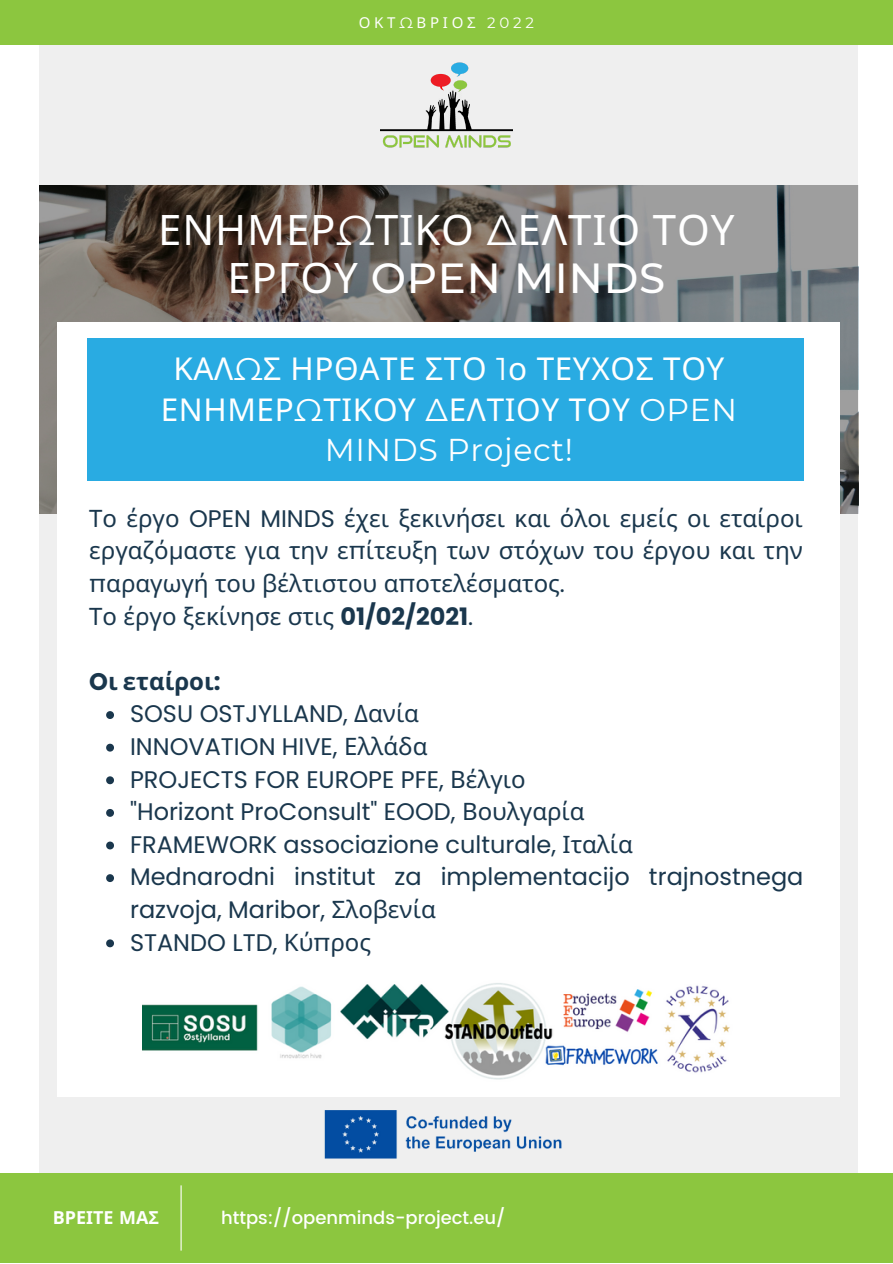
<style>
.page{position:relative;width:893px;height:1264px;background:#fff}
.page>*{position:absolute;margin:0;border:0;box-sizing:border-box;transform-origin:0 0}
.t1{font:42px "Noto Sans";letter-spacing:.02em;color:#fff}
.t2{font:500 42px "Montserrat";letter-spacing:.02em;color:#fff}
.t3{font:31.5px/40.5px "Noto Sans";letter-spacing:.02em;color:#fff;text-align:center}
.t4{font:31.5px "Montserrat";letter-spacing:.02em;color:#fff}
.t5{font:24px/32.5px "Poppins";color:#1a374d}
.t6{font:24px/32.5px "Noto Sans";color:#1a374d}
.t7{font:700 24px "Noto Sans";color:#1a374d}
.t8{font:500 18px "Poppins";color:#fff}
.t9{font:700 18px "Noto Sans";color:#fff}
.t10{font:15px "Noto Sans";letter-spacing:.25em;color:#fff}
.s1{font-family:"Montserrat"}
.s2{font-family:"Noto Sans";font-weight:400}
.s3{font-family:"Poppins"}
.s4{font-family:"Poppins";font-weight:700}
.s5{font-family:"Noto Sans"}
</style>
<div class="page">
<div style="left:0;top:0;width:892px;height:45px;background:#8cc63f"></div>
<div style="left:39px;top:45px;width:819px;height:1162px;background:#efefef"></div>
<div style="left:0;top:1173px;width:892px;height:89px;background:#8cc63f"></div>
<hr style="left:180px;top:1185px;width:2px;height:65px;background:#fff">
<svg style="left:39px;top:185px;width:819px;height:328px;background:#726c68"></svg>
<div style="left:57px;top:322px;width:783px;height:775px;background:#fff"></div>
<img style="left:324px;top:1110px;width:238px;height:49px">
<div style="left:87px;top:338px;width:716px;height:142px;background:#29abe2"></div>
<svg style="left:106px;top:711px;width:8px;height:8px"></svg>
<svg style="left:106px;top:743px;width:8px;height:8px"></svg>
<svg style="left:106px;top:776px;width:8px;height:8px"></svg>
<svg style="left:106px;top:809px;width:8px;height:7px"></svg>
<svg style="left:106px;top:841px;width:8px;height:8px"></svg>
<svg style="left:106px;top:874px;width:8px;height:8px"></svg>
<svg style="left:106px;top:939px;width:8px;height:8px"></svg>
<img style="left:381px;top:62px;width:131px;height:86px">
<img style="left:143px;top:983px;width:587px;height:97px">
<p class="t10" style="left:359px;top:12px;width:177px">ΟΚΤ<span class="s1">Ω</span>ΒΡΙΟΣ <span class="s1">2022</span></p>
<h1 class="t1" style="left:158px;top:200px;width:577px">ΕΝΗΜΕΡ<span class="s1">Ω</span>ΤΙΚΟ <span class="s1">Δ</span>ΕΛΤΙΟ ΤΟΥ</h1>
<h1 class="t2" style="left:227px;top:253px;width:439px"><span class="s2">ΕΡΓΟΥ</span> OPEN MINDS</h1>
<h2 class="t3" style="left:161px;top:347px;width:577px">ΚΑΛ<span class="s1">Ω</span>Σ ΗΡΘΑΤΕ ΣΤΟ <span class="s1">1</span>ο ΤΕΥΧΟΣ ΤΟΥ<br>ΕΝΗΜΕΡ<span class="s1">Ω</span>ΤΙΚΟΥ <span class="s1">Δ</span>ΕΛΤΙΟΥ ΤΟΥ <span class="s1">OPEN</span></h2>
<h2 class="t4" style="left:325px;top:430px;width:250px">MINDS Project!</h2>
<p class="t6" style="left:89px;top:501px;width:715px">Το έργο <span class="s3">OPEN MINDS</span> έχει ξεκινήσει και όλοι εμείς οι εταίροι εργαζόμαστε για την ε<span class="s3">π</span>ίτευξη των στόχων του έργου και την <span class="s3">π</span>αραγωγή του βέλτιστου α<span class="s3">π</span>οτελέσματος<span class="s3">.<br></span>Το έργο ξεκίνησε στις <span class="s4">01/02/2021</span><span class="s3">.</span></p>
<p class="t7" style="left:89px;top:664px;width:133px"><span class="s3">O</span>ι εταίροι<span class="s3">:</span></p>
<p class="t5" style="left:130px;top:697px;width:674px">SOSU OSTJYLLAND, <span class="s5">Δανία<br></span>INNOVATION HIVE, <span class="s5">Ελλάδα<br></span>PROJECTS FOR EUROPE PFE, <span class="s5">Βέλγιο<br></span>"Horizont ProConsult" EOOD, <span class="s5">Βουλγαρία<br></span>FRAMEWORK associazione culturale, <span class="s5">Ιταλία<br></span>Mednarodni institut za implementacijo trajnostnega razvoja, Maribor, <span class="s5">Σλοβενία<br></span>STANDO LTD, <span class="s5">Κύ</span>π<span class="s5">ρος</span></p>
<p class="t9" style="left:53px;top:1204px;width:108px">ΒΡΕΙΤΕ ΜΑΣ</p>
<p class="t8" style="left:221px;top:1206px;width:286px">https://openminds-project.eu/</p>
</div>
